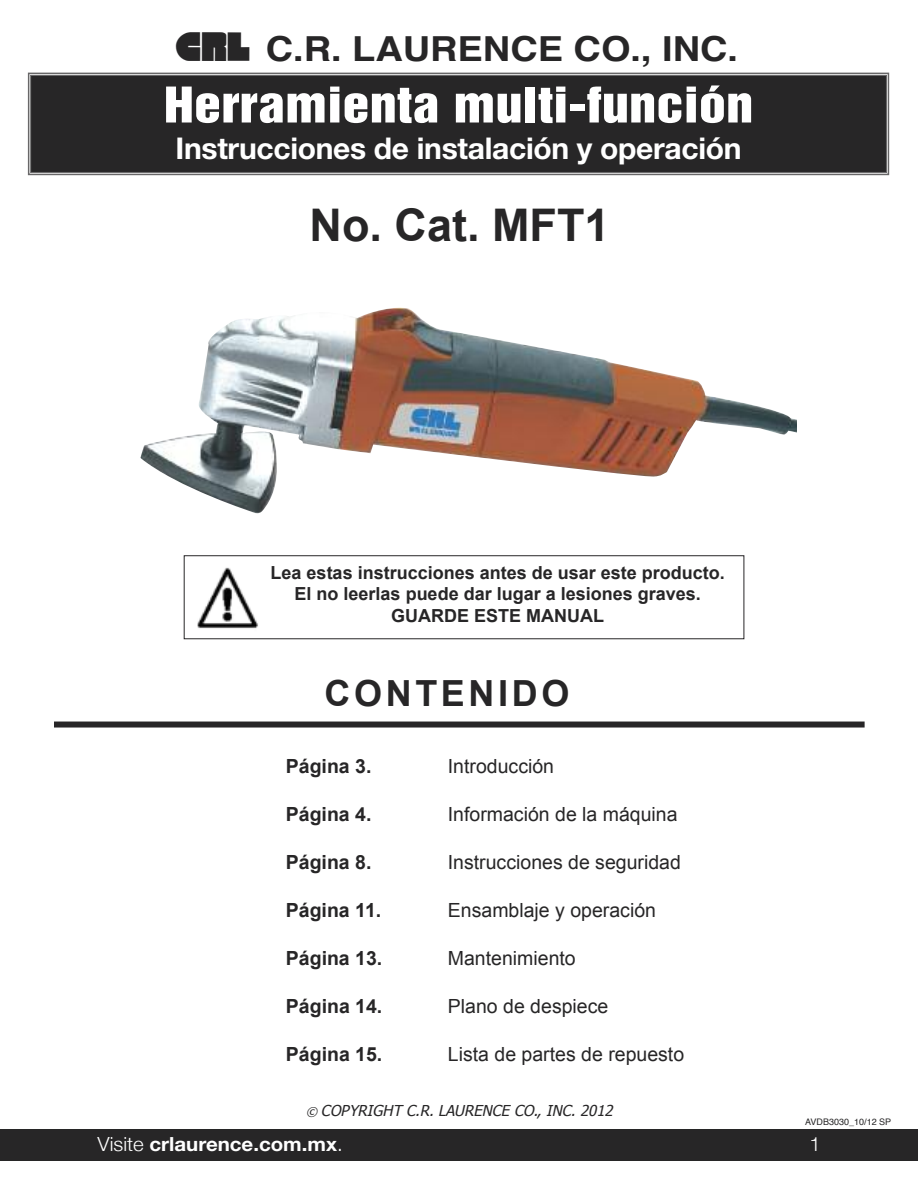
<style>
.page{position:relative;width:918px;height:1188px;background:#fff}
.page>*{position:absolute;margin:0;border:0;box-sizing:border-box;transform-origin:0 0}
.t1{font:45px "Helvetica Inserat";letter-spacing:.005em;color:#fff;scale:1.2 1}
.t2{font:700 45px "Arial";color:#272627}
.t3{font:700 36px "Arial";letter-spacing:.1em;color:#272627}
.t4{font:700 34.5px "Helvetica";color:#272627;scale:1.1 1}
.t5{font:700 30px "Helvetica Neue";letter-spacing:-.01em;color:#fff}
.t6{font:19.5px "Arial";color:#272627}
.t7{font:700 19.5px "Arial";color:#272627}
.t8{font:700 19.5px "Helvetica Neue";color:#fff;scale:1.05 1}
.t9{font:300 19.5px "Helvetica Neue";color:#fff;scale:1.05 1}
.t10{font:700 18px/21.6px "Arial";color:#272627;text-align:center}
.t11{font:italic 15px "Tahoma";color:#272627}
.t12{font:9px "Helvetica";color:#272627}
.s1{font-family:"CRLLOGO";font-weight:400;font-size:36px}
.s2{font-size:12px}
.s3{font-weight:300}
</style>
<div class="page">
<div style="left:0;top:1129px;width:918px;height:32px;background:#272627"></div>
<div style="left:184px;top:555px;width:560px;height:84px;border:1px solid #272627"></div>
<div style="left:31px;top:76px;width:855px;height:96px;background:#272627"></div>
<div style="left:28px;top:73px;width:861px;height:102px;border:2px solid #686768"></div>
<div style="left:30px;top:75px;width:857px;height:98px;border:1px solid #686768"></div>
<img style="left:140px;top:307px;width:656px;height:207px">
<img style="left:197px;top:567px;width:61px;height:62px">
<div style="left:54px;top:722px;width:811px;height:6px;background:#272627"></div>
<h3 class="t4" style="left:176px;top:35px;width:512px"><span class="s1">A</span> C.R. LAURENCE Co., INC.</h3>
<h1 class="t1" style="left:164px;top:87px;width:493px">Herramienta multi-función</h1>
<h3 class="t5" style="left:176px;top:138px;width:567px">Instrucciones de instalación y operación</h3>
<h1 class="t2" style="left:310px;top:200px;width:301px">No. Cat. MFT1</h1>
<p class="t10" style="left:271px;top:562px;width:456px">Lea estas instrucciones antes de usar este producto.<br>El no leerlas puede dar lugar a lesiones graves.<br>GUARDE ESTE MANUAL</p>
<h2 class="t3" style="left:325px;top:674px;width:246px">CONTENIDO</h2>
<p class="t7" style="left:286px;top:755px;width:87px">Página 3.</p>
<p class="t6" style="left:448px;top:755px;width:108px">Introducción</p>
<p class="t7" style="left:286px;top:803px;width:87px">Página 4.</p>
<p class="t6" style="left:448px;top:803px;width:231px">Información de la máquina</p>
<p class="t7" style="left:286px;top:851px;width:87px">Página 8.</p>
<p class="t6" style="left:448px;top:851px;width:235px">Instrucciones de seguridad</p>
<p class="t7" style="left:286px;top:899px;width:97px">Página 11.</p>
<p class="t6" style="left:448px;top:899px;width:210px">Ensamblaje y operación</p>
<p class="t7" style="left:286px;top:947px;width:98px">Página 13.</p>
<p class="t6" style="left:448px;top:947px;width:129px">Mantenimiento</p>
<p class="t7" style="left:286px;top:995px;width:98px">Página 14.</p>
<p class="t6" style="left:448px;top:995px;width:162px">Plano de despiece</p>
<p class="t7" style="left:286px;top:1043px;width:98px">Página 15.</p>
<p class="t6" style="left:448px;top:1043px;width:238px">Lista de partes de repuesto</p>
<p class="t11" style="left:306px;top:1101px;width:311px"><span class="s2">©</span> COPYRIGHT C.R. LAURENCE CO., INC. 2012</p>
<p class="t12" style="left:805px;top:1118px;width:87px">AVDB3030_10/12 SP</p>
<p class="t8" style="left:97px;top:1137px;width:235px"><span class="s3">Visite</span> crlaurence.com.mx<span class="s3">.</span></p>
<p class="t9" style="left:810px;top:1132px;width:12px">1</p>
</div>
